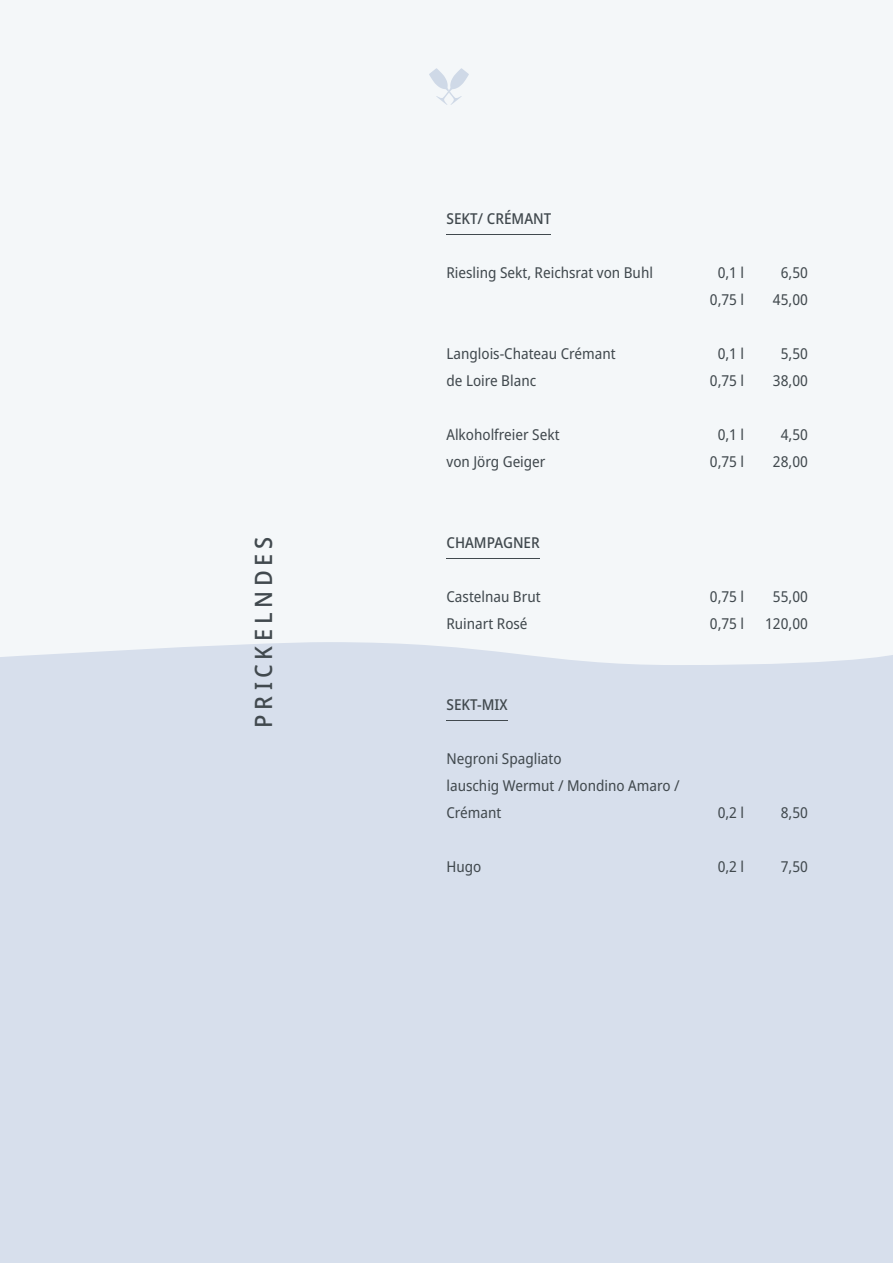
<style>
.page{position:relative;width:893px;height:1263px;background:#f4f7f9}
.page>*{position:absolute;margin:0;border:0;box-sizing:border-box;transform-origin:0 0}
.t1{font:500 semi-condensed 24px "Noto Sans";letter-spacing:.195em;color:#41494e}
.t2{font:semi-condensed 15px/27px "Noto Sans";color:#41494e}
.t3{font:500 semi-condensed 15px "Noto Sans";color:#41494e}
</style>
<div class="page">
<svg style="left:429px;top:68px;width:40px;height:37px"></svg>
<div style="left:0;top:642px;width:893px;height:621px;background:#d7dfec"></div>
<hr style="left:446px;top:234px;width:105px;height:1px;background:#41494e">
<hr style="left:446px;top:558px;width:94px;height:1px;background:#41494e">
<hr style="left:446px;top:720px;width:62px;height:1px;background:#41494e">
<h1 class="t1" style="left:247px;top:727px;width:193px;rotate:-90deg">PRICKELNDES</h1>
<p class="t3" style="left:446px;top:208px;width:106px">SEKT/ CRÉMANT</p>
<p class="t2" style="left:446px;top:259px;width:208px">Riesling Sekt, Reichsrat von Buhl</p>
<p class="t2" style="left:718px;top:259px;width:28px">0,1 l</p>
<p class="t2" style="left:781px;top:259px;width:29px">6,50</p>
<p class="t2" style="left:710px;top:286px;width:36px">0,75 l</p>
<p class="t2" style="left:773px;top:286px;width:36px">45,00</p>
<p class="t2" style="left:446px;top:340px;width:171px">Langlois-Chateau Crémant</p>
<p class="t2" style="left:718px;top:340px;width:28px">0,1 l</p>
<p class="t2" style="left:781px;top:340px;width:29px">5,50</p>
<p class="t2" style="left:446px;top:367px;width:91px">de Loire Blanc</p>
<p class="t2" style="left:710px;top:367px;width:36px">0,75 l</p>
<p class="t2" style="left:773px;top:367px;width:36px">38,00</p>
<p class="t2" style="left:446px;top:421px;width:115px">Alkoholfreier Sekt</p>
<p class="t2" style="left:718px;top:421px;width:28px">0,1 l</p>
<p class="t2" style="left:781px;top:421px;width:29px">4,50</p>
<p class="t2" style="left:446px;top:448px;width:101px">von Jörg Geiger</p>
<p class="t2" style="left:710px;top:448px;width:36px">0,75 l</p>
<p class="t2" style="left:773px;top:448px;width:36px">28,00</p>
<p class="t3" style="left:446px;top:532px;width:95px">CHAMPAGNER</p>
<p class="t2" style="left:446px;top:583px;width:96px">Castelnau Brut</p>
<p class="t2" style="left:710px;top:583px;width:36px">0,75 l</p>
<p class="t2" style="left:773px;top:583px;width:36px">55,00</p>
<p class="t2" style="left:446px;top:610px;width:83px">Ruinart Rosé</p>
<p class="t2" style="left:710px;top:610px;width:36px">0,75 l</p>
<p class="t2" style="left:765px;top:610px;width:44px">120,00</p>
<p class="t3" style="left:446px;top:694px;width:63px">SEKT-MIX</p>
<p class="t2" style="left:446px;top:745px;width:235px">Negroni Spagliato<br>lauschig Wermut / Mondino Amaro /<br>Crémant</p>
<p class="t2" style="left:718px;top:799px;width:28px">0,2 l</p>
<p class="t2" style="left:781px;top:799px;width:29px">8,50</p>
<p class="t2" style="left:446px;top:853px;width:36px">Hugo</p>
<p class="t2" style="left:718px;top:853px;width:28px">0,2 l</p>
<p class="t2" style="left:781px;top:853px;width:29px">7,50</p>
</div>
